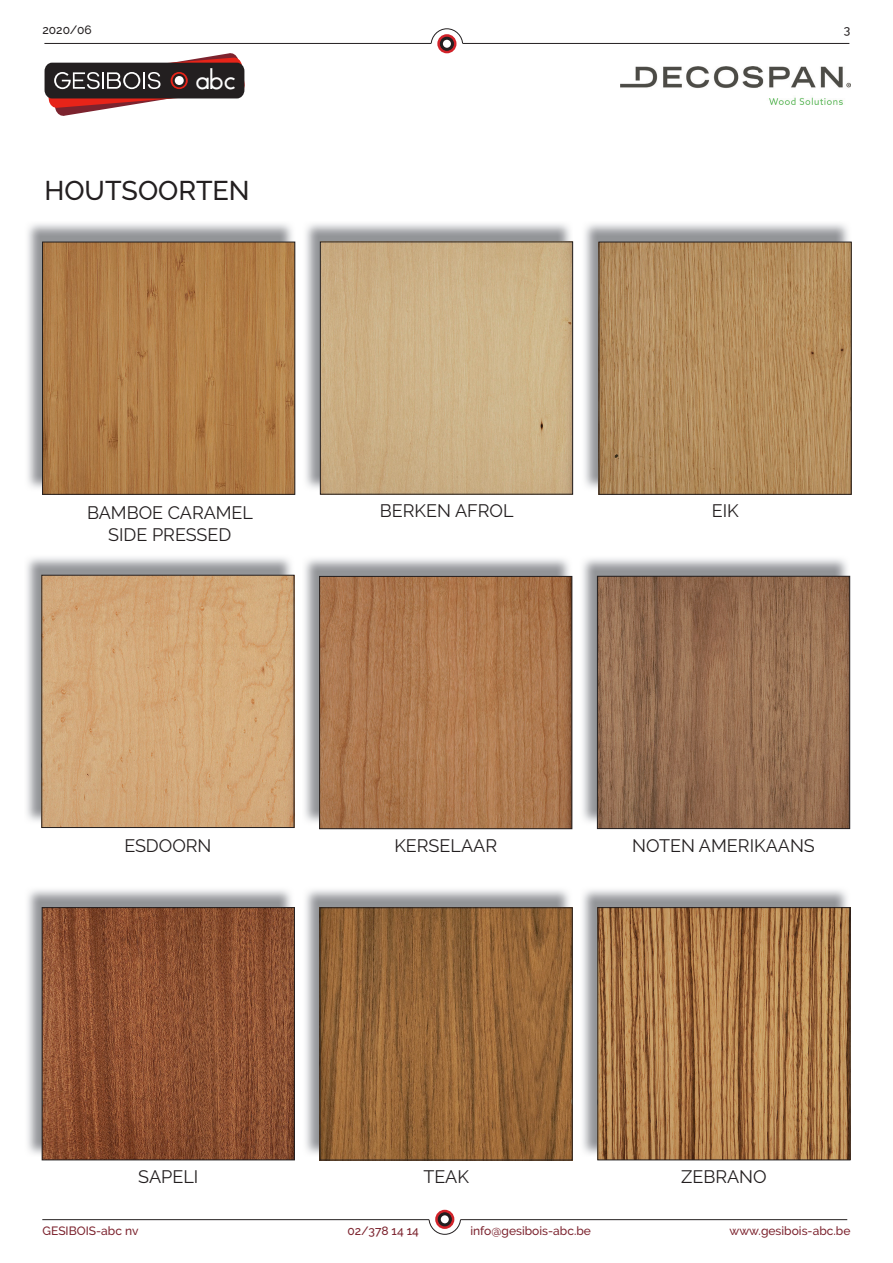
<style>
.page{position:relative;width:893px;height:1263px;background:#fff}
.page>*{position:absolute;margin:0;border:0;box-sizing:border-box;transform-origin:0 0}
.t1{font:500 27px "Raleway";color:#231f20}
.t2{font:24.6px "Geo";color:#fff}
.t3{font:18px/21.6px "Raleway";color:#231f20;text-align:center}
.t4{font:500 12px "Raleway";color:#7c232e}
.t5{font:500 12px "Raleway";color:#231f20}
</style>
<div class="page">
<img style="left:305px;top:889px;width:265px;height:268px">
<img style="left:322px;top:909px;width:249px;height:249px">
<div style="left:320px;top:907px;width:253px;height:253px;border:1px solid #231f20"></div>
<img style="left:582px;top:889px;width:266px;height:266px">
<img style="left:599px;top:909px;width:249px;height:249px">
<div style="left:597px;top:907px;width:253px;height:253px;border:1px solid #231f20"></div>
<img style="left:584px;top:223px;width:267px;height:268px">
<img style="left:601px;top:244px;width:249px;height:249px">
<div style="left:599px;top:242px;width:253px;height:253px;border:1px solid #231f20"></div>
<img style="left:304px;top:558px;width:268px;height:265px">
<img style="left:321px;top:578px;width:249px;height:249px">
<div style="left:319px;top:576px;width:253px;height:253px;border:1px solid #231f20"></div>
<img style="left:582px;top:558px;width:268px;height:267px">
<img style="left:599px;top:578px;width:249px;height:249px">
<div style="left:597px;top:576px;width:253px;height:253px;border:1px solid #231f20"></div>
<img style="left:27px;top:889px;width:265px;height:268px">
<img style="left:44px;top:909px;width:249px;height:249px">
<div style="left:42px;top:907px;width:253px;height:253px;border:1px solid #231f20"></div>
<img style="left:27px;top:223px;width:268px;height:266px">
<img style="left:44px;top:244px;width:249px;height:249px">
<div style="left:42px;top:242px;width:253px;height:253px;border:1px solid #231f20"></div>
<img style="left:305px;top:223px;width:266px;height:268px">
<img style="left:322px;top:243px;width:249px;height:250px">
<div style="left:320px;top:241px;width:253px;height:254px;border:1px solid #231f20"></div>
<img style="left:26px;top:557px;width:268px;height:265px">
<img style="left:43px;top:577px;width:249px;height:249px">
<div style="left:41px;top:575px;width:253px;height:253px;border:1px solid #231f20"></div>
<svg style="left:46px;top:53px;width:199px;height:63px"></svg>
<div style="left:431px;top:28px;width:32px;height:34px;border:1px solid #231f20;border-radius:50%"></div>
<div style="left:431px;top:44px;width:33px;height:19px;background:#fff"></div>
<hr style="left:44px;top:43px;width:387px;height:1px;background:#231f20">
<hr style="left:462px;top:43px;width:387px;height:1px;background:#231f20">
<div style="left:437px;top:34px;width:19px;height:19px;border:3px solid #d1232a;border-radius:50%"></div>
<div style="left:440px;top:37px;width:14px;height:14px;border:3px solid #231f20;border-radius:50%"></div>
<div style="left:429px;top:1201px;width:32px;height:34px;border:1px solid #231f20;border-radius:50%"></div>
<div style="left:429px;top:1200px;width:33px;height:19px;background:#fff"></div>
<hr style="left:42px;top:1219px;width:387px;height:1px;background:#231f20">
<hr style="left:460px;top:1219px;width:387px;height:1px;background:#231f20">
<div style="left:435px;top:1210px;width:19px;height:19px;border:3px solid #d1232a;border-radius:50%"></div>
<div style="left:438px;top:1212px;width:14px;height:14px;border:3px solid #231f20;border-radius:50%"></div>
<img style="left:621px;top:67px;width:229px;height:38px">
<p class="t5" style="left:43px;top:22px;width:51px">2020/06</p>
<p class="t5" style="left:844px;top:23px;width:8px">3</p>
<p class="t2" style="left:195px;top:63px;width:42px">abc</p>
<p class="t1" style="left:44px;top:174px;width:207px">HOUTSOORTEN</p>
<p class="t3" style="left:87px;top:502px;width:168px">BAMBOE CARAMEL<br>SIDE PRESSED</p>
<p class="t3" style="left:380px;top:500px;width:135px">BERKEN AFROL</p>
<p class="t3" style="left:712px;top:500px;width:28px">EIK</p>
<p class="t3" style="left:124px;top:834px;width:89px">ESDOORN</p>
<p class="t3" style="left:138px;top:1166px;width:61px">SAPELI</p>
<p class="t3" style="left:394px;top:834px;width:104px">KERSELAAR</p>
<p class="t3" style="left:632px;top:834px;width:184px">NOTEN AMERIKAANS</p>
<p class="t3" style="left:423px;top:1166px;width:47px">TEAK</p>
<p class="t3" style="left:681px;top:1166px;width:87px">ZEBRANO</p>
<p class="t4" style="left:43px;top:1224px;width:97px">GESIBOIS-abc nv</p>
<p class="t4" style="left:347px;top:1224px;width:73px">02/378 14 14</p>
<p class="t4" style="left:470px;top:1224px;width:122px">info@gesibois-abc.be</p>
<p class="t4" style="left:729px;top:1224px;width:122px">www.gesibois-abc.be</p>
</div>
